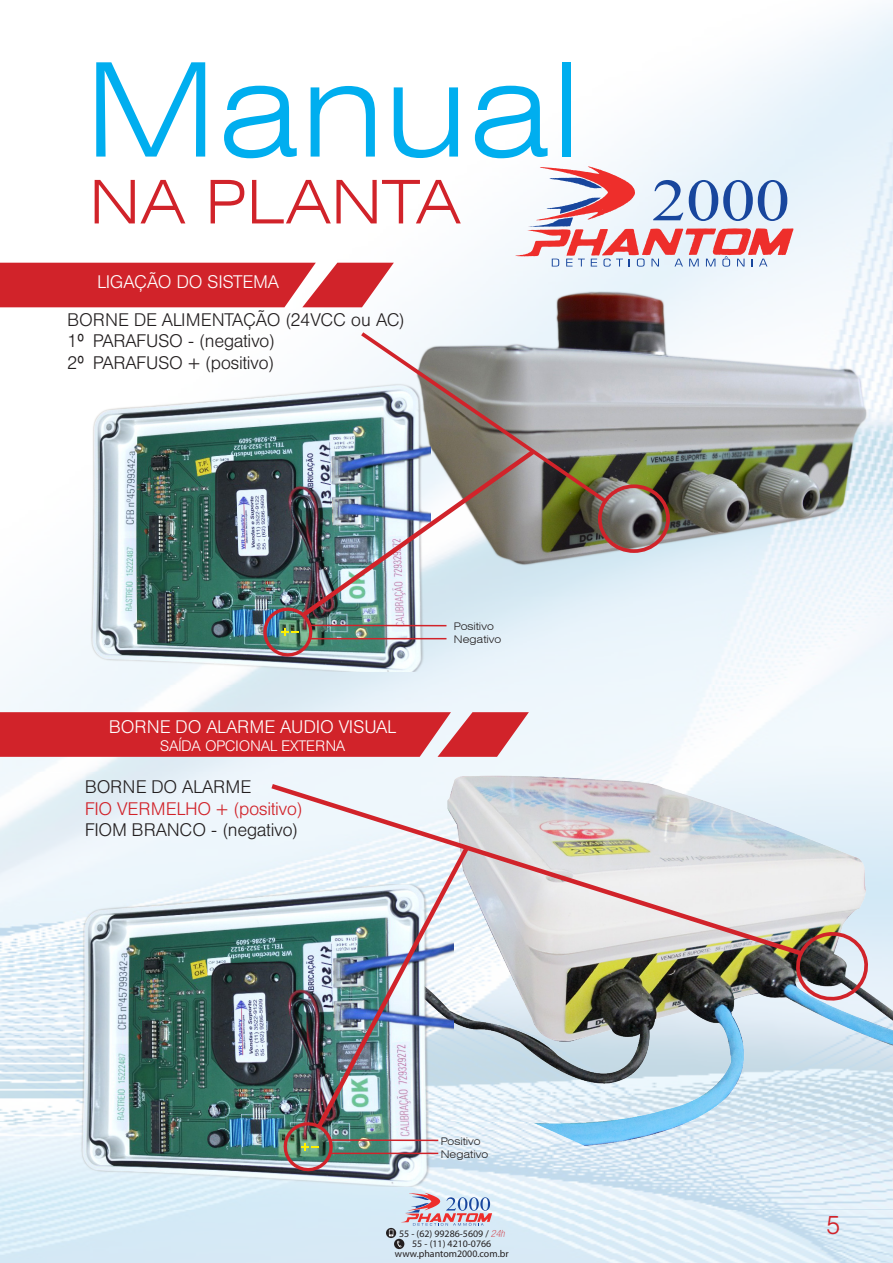
<style>
.page{position:relative;width:893px;height:1263px;background:#fff}
.page>*{position:absolute;margin:0;border:0;box-sizing:border-box;transform-origin:0 0}
.t1{font:300 expanded 130.5px "Swiss 721 BT";color:#00aeef}
.t2{font:300 expanded 60.3px "Swiss 721 BT";color:#d1232a}
.t3{font:300 25.5px "Helvetica BQ";color:#d1232a}
.t4{font:300 18px "Helvetica BQ";color:#231f20}
.t5{font:300 18px "Helvetica BQ";letter-spacing:.02em;color:#fff}
.t6{font:300 18px "Helvetica BQ";color:#d1232a}
.t7{font:300 18px "Helvetica BQ";color:#fff}
.t8{font:300 18px "Helvetica BQ";letter-spacing:.02em;color:#231f20}
.t9{font:300 15px "Helvetica BQ";color:#fff}
.t10{font:300 expanded 10.5px "Swiss 721 BT";color:#231f20}
.t11{font:9.9px/9.9px "Myriad Pro";color:#231f20;text-align:center}
.s1{font-family:"Helvetica Neue";font-weight:100;font-style:italic;font-stretch:condensed;color:#d1232a}
</style>
<div class="page">
<img style="left:0;top:5px;width:893px;height:1258px">
<svg style="left:386px;top:1228px;width:10px;height:10px"></svg>
<svg style="left:394px;top:1239px;width:10px;height:10px"></svg>
<svg style="left:389px;top:1193px;width:103px;height:54px;background:#cccad8"></svg>
<svg style="left:0;top:263px;width:394px;height:44px;background:#d4363d"></svg>
<div style="left:0;top:712px;width:265px;height:45px;background:#d1232a"></div>
<img style="left:415px;top:271px;width:469px;height:312px">
<img style="left:454px;top:766px;width:439px;height:380px">
<img style="left:72px;top:376px;width:359px;height:295px">
<img style="left:68px;top:884px;width:386px;height:302px">
<svg style="left:357px;top:329px;width:253px;height:177px"></svg>
<div style="left:598px;top:484px;width:72px;height:69px;border:4px solid #d1232a;border-radius:50%"></div>
<img style="left:313px;top:1038px;width:160px;height:94px">
<img style="left:296px;top:399px;width:245px;height:269px">
<img style="left:265px;top:702px;width:543px;height:336px">
<img style="left:789px;top:925px;width:86px;height:83px">
<hr style="left:309px;top:625px;width:137px;height:1px;background:#d1232a">
<hr style="left:330px;top:1139px;width:108px;height:2px;background:#d1232a">
<hr style="left:309px;top:638px;width:137px;height:1px;background:#d1232a">
<hr style="left:330px;top:1152px;width:108px;height:2px;background:#d1232a">
<svg style="left:515px;top:166px;width:278px;height:101px"></svg>
<img style="left:251px;top:595px;width:74px;height:74px">
<img style="left:271px;top:1110px;width:74px;height:73px">
<p class="t1" style="left:85px;top:33px;width:498px">Manual</p>
<p class="t2" style="left:90px;top:166px;width:373px">NA PLANTA</p>
<p class="t7" style="left:98px;top:272px;width:183px">LIGAÇÃO DO SISTEMA</p>
<p class="t4" style="left:68px;top:309px;width:339px">BORNE DE ALIMENTAÇÃO (24VCC ou AC)</p>
<p class="t4" style="left:68px;top:331px;width:209px">1º PARAFUSO - (negativo)</p>
<p class="t4" style="left:68px;top:353px;width:208px">2º PARAFUSO + (positivo)</p>
<p class="t5" style="left:109px;top:717px;width:288px">BORNE DO ALARME AUDIO VISUAL</p>
<p class="t9" style="left:160px;top:738px;width:187px">SAÍDA OPCIONAL EXTERNA</p>
<p class="t8" style="left:85px;top:776px;width:167px">BORNE DO ALARME</p>
<p class="t6" style="left:85px;top:798px;width:219px">FIO VERMELHO + (positivo)</p>
<p class="t4" style="left:85px;top:820px;width:215px">FIOM BRANCO - (negativo)</p>
<p class="t10" style="left:454px;top:620px;width:41px">Positivo</p>
<p class="t10" style="left:454px;top:633px;width:49px">Negativo</p>
<p class="t10" style="left:441px;top:1135px;width:41px">Positivo</p>
<p class="t10" style="left:441px;top:1148px;width:49px">Negativo</p>
<p class="t11" style="left:399px;top:1228px;width:107px">55 - (62) 99286-5609 / <span class="s1">24h</span></p>
<p class="t11" style="left:395px;top:1238px;width:115px">55 - (11) 4210-0766 www.phantom2000.com.br</p>
<h3 class="t3" style="left:826px;top:1211px;width:15px">5</h3>
</div>
